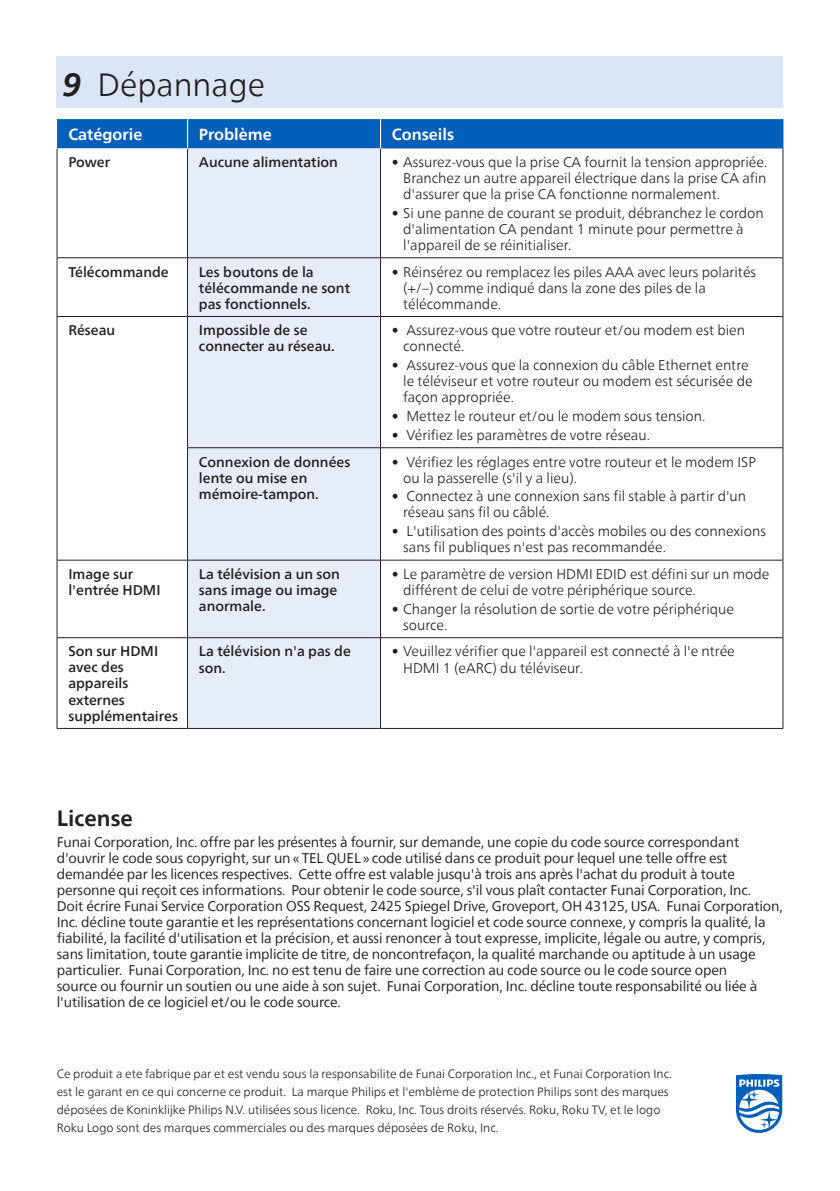
<style>
.page{position:relative;width:840px;height:1191px;background:#fff}
.page>*{position:absolute;margin:0;border:0;box-sizing:border-box;transform-origin:0 0}
.t1{font:300 32px "Neue Frutiger World";color:#231f20}
.t2{font:italic 700 32px "Neue Frutiger World";color:#231f20}
.t3{font:700 22px "Neue Frutiger World";color:#231f20}
.t4{font:700 16px "Neue Frutiger World";color:#fff}
.t5{font:300 14px/16px "Neue Frutiger World";color:#231f20}
.t6{font:14px/16px "Neue Frutiger World";letter-spacing:-.01em;color:#231f20}
.t7{font:500 14px/16px "Neue Frutiger World";color:#231f20}
.t8{font:300 12px/18px "Neue Frutiger World";color:#231f20;text-align:right}
</style>
<div class="page">
<svg style="left:58px;top:148px;width:129px;height:580px"></svg>
<div style="left:188px;top:148px;width:192px;height:580px;background:#e7edf8"></div>
<hr style="left:187px;top:148px;width:1px;height:109px;background:#231f20">
<hr style="left:380px;top:148px;width:1px;height:109px;background:#231f20">
<hr style="left:782px;top:148px;width:1px;height:109px;background:#231f20">
<hr style="left:187px;top:257px;width:193px;height:1px;background:#231f20">
<hr style="left:187px;top:258px;width:1px;height:58px;background:#231f20">
<hr style="left:380px;top:257px;width:402px;height:1px;background:#231f20">
<hr style="left:380px;top:258px;width:1px;height:58px;background:#231f20">
<hr style="left:782px;top:258px;width:1px;height:58px;background:#231f20">
<hr style="left:187px;top:316px;width:193px;height:1px;background:#231f20">
<hr style="left:187px;top:317px;width:1px;height:130px;background:#231f20">
<hr style="left:380px;top:316px;width:402px;height:1px;background:#231f20">
<hr style="left:380px;top:317px;width:1px;height:130px;background:#231f20">
<hr style="left:782px;top:317px;width:1px;height:130px;background:#231f20">
<hr style="left:187px;top:447px;width:193px;height:1px;background:#231f20">
<hr style="left:187px;top:448px;width:1px;height:112px;background:#231f20">
<hr style="left:380px;top:447px;width:402px;height:1px;background:#231f20">
<hr style="left:380px;top:448px;width:1px;height:112px;background:#231f20">
<hr style="left:782px;top:448px;width:1px;height:112px;background:#231f20">
<hr style="left:187px;top:560px;width:193px;height:1px;background:#231f20">
<hr style="left:187px;top:560px;width:1px;height:77px;background:#231f20">
<hr style="left:380px;top:560px;width:402px;height:1px;background:#231f20">
<hr style="left:380px;top:560px;width:1px;height:77px;background:#231f20">
<hr style="left:782px;top:560px;width:1px;height:77px;background:#231f20">
<hr style="left:187px;top:637px;width:193px;height:1px;background:#231f20">
<hr style="left:187px;top:638px;width:1px;height:90px;background:#231f20">
<hr style="left:380px;top:637px;width:402px;height:1px;background:#231f20">
<hr style="left:380px;top:638px;width:1px;height:90px;background:#231f20">
<hr style="left:782px;top:638px;width:1px;height:90px;background:#231f20">
<hr style="left:187px;top:728px;width:193px;height:1px;background:#231f20">
<hr style="left:380px;top:728px;width:402px;height:1px;background:#231f20">
<div style="left:57px;top:119px;width:726px;height:29px;background:#005fb9"></div>
<hr style="left:57px;top:148px;width:1px;height:109px;background:#231f20">
<hr style="left:57px;top:257px;width:130px;height:1px;background:#231f20">
<hr style="left:57px;top:258px;width:1px;height:58px;background:#231f20">
<hr style="left:57px;top:316px;width:130px;height:1px;background:#231f20">
<hr style="left:57px;top:317px;width:1px;height:131px;background:#231f20">
<hr style="left:57px;top:448px;width:1px;height:112px;background:#231f20">
<hr style="left:57px;top:560px;width:130px;height:1px;background:#231f20">
<hr style="left:57px;top:560px;width:1px;height:77px;background:#231f20">
<hr style="left:57px;top:637px;width:130px;height:1px;background:#231f20">
<hr style="left:57px;top:638px;width:1px;height:90px;background:#231f20">
<hr style="left:57px;top:728px;width:130px;height:1px;background:#231f20">
<div style="left:57px;top:57px;width:725px;height:51px;background:#dae5f5"></div>
<svg style="left:736px;top:1074px;width:45px;height:59px"></svg>
<h1 class="t2" style="left:62px;top:60px;width:21px">9</h1>
<h1 class="t1" style="left:97px;top:60px;width:169px">Dépannage</h1>
<p class="t4" style="left:68px;top:120px;width:75px">Catégorie</p>
<p class="t4" style="left:199px;top:120px;width:74px">Problème</p>
<p class="t4" style="left:391px;top:120px;width:64px">Conseils</p>
<p class="t7" style="left:68px;top:154px;width:43px">Power</p>
<p class="t7" style="left:199px;top:154px;width:140px">Aucune alimentation</p>
<p class="t5" style="left:391px;top:154px;width:377px">• Assurez-vous que la prise CA fournit la tension appropriée.</p>
<p class="t5" style="left:403px;top:170px;width:364px">Branchez un autre appareil électrique dans la prise CA afin 'd assurer que la prise CA fonctionne normalement.</p>
<p class="t5" style="left:403px;top:205px;width:362px;text-indent:-11px">• Si une panne de courant se produit, débranchez le cordon 'd alimentation CA pendant 1 minute pour permettre à<br>'l appareil de se réinitialiser.</p>
<p class="t7" style="left:68px;top:264px;width:102px">Télécommande</p>
<p class="t7" style="left:199px;top:264px;width:116px">Les boutons de la</p>
<p class="t7" style="left:199px;top:280px;width:153px">télécommande ne sont pas fonctionnels.</p>
<p class="t5" style="left:403px;top:264px;width:354px;text-indent:-11px">• Réinsérez ou remplacez les piles AAA avec leurs polarités (+/–) comme indiqué dans la zone des piles de la télécommande.</p>
<p class="t7" style="left:68px;top:322px;width:48px">Réseau</p>
<p class="t7" style="left:199px;top:322px;width:110px">Impossible de se</p>
<p class="t5" style="left:391px;top:322px;width:8px">•</p>
<p class="t5" style="left:406px;top:322px;width:340px">Assurez-vous que votre routeur et/ou modem est bien</p>
<p class="t7" style="left:199px;top:338px;width:137px">connecter au réseau.</p>
<p class="t5" style="left:403px;top:337px;width:347px;line-height:18.8px">connecté.<br>Assurez-vous que la connexion du câble Ethernet entre</p>
<p class="t5" style="left:391px;top:357px;width:8px">•</p>
<p class="t5" style="left:403px;top:373px;width:350px">le téléviseur et votre routeur ou modem est sécurisée de façon appropriée.</p>
<p class="t5" style="left:406px;top:408px;width:300px">Mettez le routeur et/ou le modem sous tension.</p>
<p class="t5" style="left:391px;top:408px;width:8px">•</p>
<p class="t5" style="left:391px;top:427px;width:8px">•</p>
<p class="t5" style="left:406px;top:427px;width:245px">Vérifiez les paramètres de votre réseau.</p>
<p class="t7" style="left:199px;top:453px;width:153px">Connexion de données lente ou mise en mémoire-tampon.</p>
<p class="t5" style="left:406px;top:454px;width:351px">Vérifiez les réglages entre votre routeur et le modem ISP</p>
<p class="t5" style="left:391px;top:454px;width:8px">•</p>
<p class="t5" style="left:403px;top:468px;width:344px;line-height:18.8px">ou la passerelle ayi l's( l i e u .(<br>Connectez à une connexion sans fil stable à partir 'd un</p>
<p class="t5" style="left:391px;top:488px;width:8px">•</p>
<p class="t5" style="left:403px;top:503px;width:364px;line-height:18.8px">réseau sans fil ou câblé.<br>'L utilisation des points 'd accès mobiles ou des connexions</p>
<p class="t5" style="left:391px;top:523px;width:8px">•</p>
<p class="t5" style="left:403px;top:539px;width:264px">sans fil publiques 'n est pas recommandée.</p>
<p class="t7" style="left:68px;top:566px;width:94px">Image sur<br>'l entrée HDMI</p>
<p class="t7" style="left:199px;top:566px;width:142px">La télévision a un son sans image ou image anormale.</p>
<p class="t5" style="left:403px;top:566px;width:367px;text-indent:-11px">• Le paramètre de version HDMI EDID est défini sur un mode différent de celui de votre périphérique source.</p>
<p class="t5" style="left:403px;top:601px;width:332px;text-indent:-11px">• Changer la résolution de sortie de votre périphérique source.</p>
<p class="t7" style="left:68px;top:643px;width:111px">Son sur HDMI avec des appareils externes supplémentaires</p>
<p class="t7" style="left:199px;top:643px;width:153px">La télévision n a' pas de son.</p>
<p class="t5" style="left:403px;top:643px;width:333px;text-indent:-11px">• Veuillez vérifier que 'l appareil est connecté e'là ntrée<br>HDMI 1 (eARC) du téléviseur.</p>
<h2 class="t3" style="left:57px;top:798px;width:78px">License</h2>
<p class="t6" style="left:57px;top:834px;width:727px">Funai Corporation, Inc. offre par les présentes à fournir, sur demande, une copie du code source correspondant<br>'d ouvrir le code sous copyright, sur un « TEL QUEL » code utilisé dans ce produit pour lequel une telle offre est demandée par les licences respectives. Cette offre est valable jusqu à' trois ans après 'l achat du produit à toute personne qui reçoit ces informations. Pour obtenir le code source i l's, vous plaît contacter Funai Corporation, Inc.<br>Doit écrire Funai Service Corporation OSS Request, 2425 Spiegel Drive, Groveport, OH 43125, USA. Funai Corporation, Inc. décline toute garantie et les représentations concernant logiciel et code source connexe y, compris la qualité la, fiabilité la, facilité 'd utilisation et la précision, et aussi renoncer à tout expresse, implicite, légale ou autre y, compris, sans limitation, toute garantie implicite de titre, de noncontrefaçon la, qualité marchande ou aptitude à un usage particulier. Funai Corporation, Inc. no est tenu de faire une correction au code source ou le code source open<br>source ou fournir un soutien ou une aide à son sujet. Funai Corporation, Inc. décline toute responsabilité ou liée à<br>'l utilisation de ce logiciel et/ou le code source.</p>
<p class="t8" style="left:57px;top:1064px;width:616px">Ce produit a ete fabrique par et est vendu sous la responsabilite de Funai Corporation Inc., et Funai Corporation Inc.<br>La marque Philips et 'l emblème de protection Philips sont des marques</p>
<p class="t8" style="left:57px;top:1082px;width:231px">est le garant en ce qui concerne ce produit.</p>
<p class="t8" style="left:57px;top:1100px;width:443px;text-align:left">déposées de Koninklijke Philips N .V. utilisées sous licence.<br>Roku Logo sont des marques commerciales ou des marques déposées de Roku, Inc.</p>
<p class="t8" style="left:365px;top:1100px;width:296px">Roku, Inc. Tous droits réservés. Roku, Roku TV, et le logo</p>
</div>
